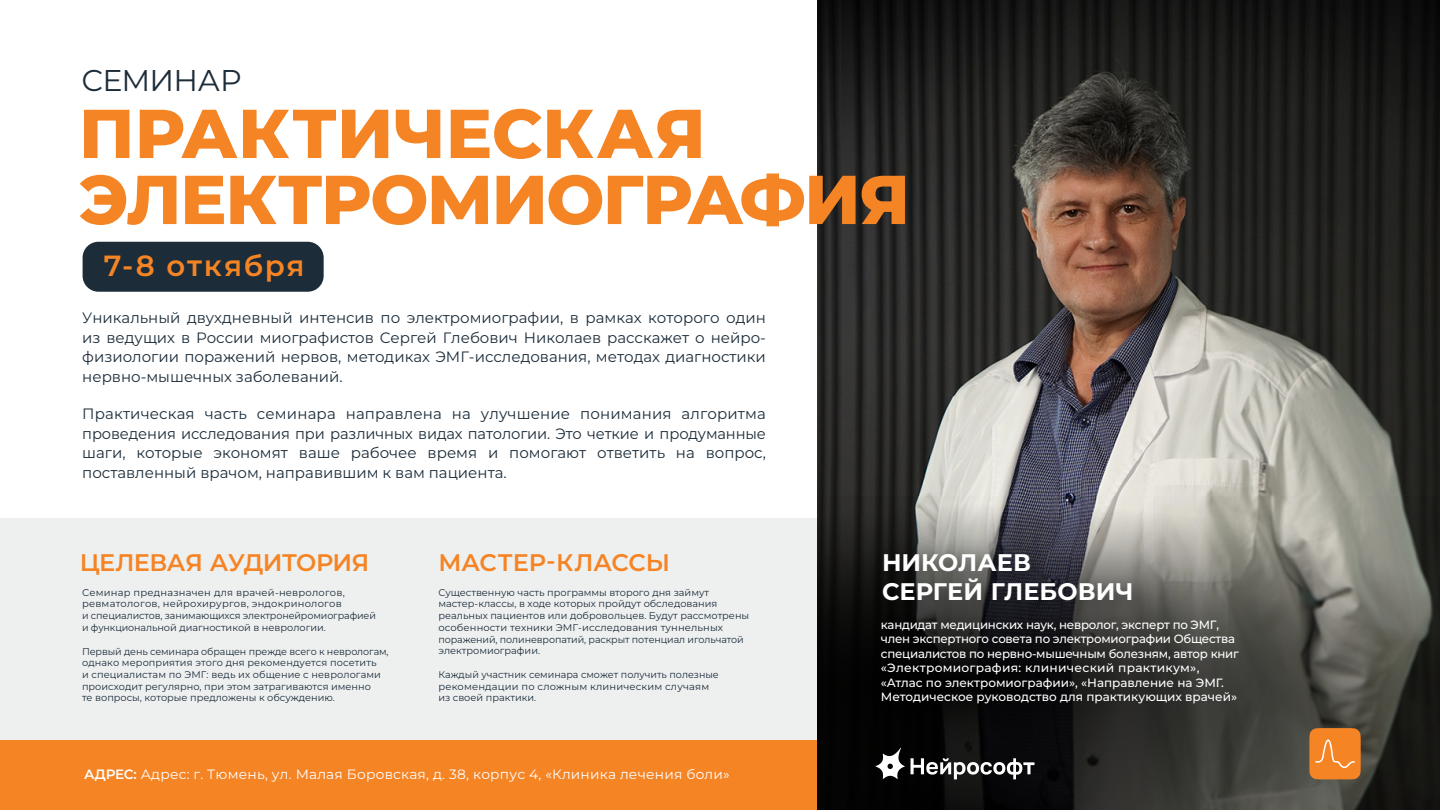
<style>
.page{position:relative;width:1440px;height:810px;background:#fff}
.page>*{position:absolute;margin:0;border:0;box-sizing:border-box;transform-origin:0 0}
.t1{font:800 69px/66px "Montserrat";letter-spacing:-.015em;color:#f58425}
.t2{font:30px "Montserrat";letter-spacing:-.02em;color:#1c2c39}
.t3{font:600 29.17px "Montserrat";letter-spacing:.055em;color:#f58425}
.t4{font:700 24px/28.8px "Montserrat";color:#fff}
.t5{font:600 24px "Montserrat";letter-spacing:-.02em;color:#f58425}
.t6{font:600 24px "Montserrat";color:#f58425}
.t7{font:15px/19.5px "Montserrat";color:#1c2c39;text-align:justify}
.t8{font:13.5px "Montserrat";letter-spacing:.015em;color:#fff}
.t9{font:500 12px/14.4px "Montserrat";letter-spacing:-.02em;color:#fff}
.t10{font:9.75px/11.7px "Montserrat";color:#1c2c39}
.s1{font-weight:600}
</style>
<div class="page">
<div style="left:0;top:519px;width:817px;height:291px;background:#eef0f0"></div>
<div style="left:0;top:741px;width:817px;height:69px;background:#f58425"></div>
<img style="left:817px;top:0;width:623px;height:497px">
<svg style="left:817px;top:497px;width:623px;height:313px;background:#403f3c"></svg>
<svg style="left:1309px;top:728px;width:52px;height:51px;background:#ef872f"></svg>
<img style="left:864px;top:533px;width:305px;height:101px">
<svg style="left:876px;top:748px;width:29px;height:31px"></svg>
<svg style="left:911px;top:758px;width:124px;height:21px"></svg>
<div style="left:83px;top:242px;width:241px;height:50px;background:#1c2c39;border-radius:16px"></div>
<h2 class="t2" style="left:81px;top:60px;width:161px">СЕМИНАР</h2>
<h1 class="t1" style="left:79px;top:99px;width:833px">ПРАКТИЧЕСКАЯ<br>ЭЛЕКТРОМИОГРАФИЯ</h1>
<h3 class="t3" style="left:104px;top:246px;width:202px">7-8 откября</h3>
<p class="t7" style="left:82px;top:308px;width:685px">Уникальный двухдневный интенсив по электромиографии, в рамках которого один из ведущих в России миографистов Сергей Глебович Николаев расскажет о нейро&shy;физиологии поражений нервов, методиках ЭМГ-исследования, методах диагностики нервно-мышечных заболеваний.</p>
<p class="t7" style="left:82px;top:404px;width:685px">Практическая часть семинара направлена на улучшение понимания алгоритма проведения исследования при различных видах патологии. Это четкие и продуманные шаги, которые экономят ваше рабочее время и помогают ответить на вопрос, поставленный врачом, направившим к вам пациента.</p>
<h3 class="t5" style="left:80px;top:547px;width:291px">ЦЕЛЕВАЯ АУДИТОРИЯ</h3>
<h3 class="t6" style="left:438px;top:547px;width:233px">МАСТЕР-КЛАССЫ</h3>
<p class="t10" style="left:82px;top:586px;width:295px">Семинар предназначен для врачей-неврологов, ревматологов, нейрохирургов, эндокринологов<br>и специалистов, занимающихся электронейромиографией и функциональной диагностикой в неврологии.</p>
<p class="t10" style="left:82px;top:645px;width:308px">Первый день семинара обращен прежде всего к неврологам, однако мероприятия этого дня рекомендуется посетить<br>и специалистам по ЭМГ: ведь их общение с неврологами происходит регулярно, при этом затрагиваются именно<br>те вопросы, которые предложены к обсуждению.</p>
<p class="t10" style="left:438px;top:586px;width:312px">Существенную часть программы второго дня займут мастер-классы, в ходе которых пройдут обследования реальных пациентов или добровольцев. Будут рассмотрены особенности техники ЭМГ-исследования туннельных поражений, полиневропатий, раскрыт потенциал игольчатой электромиографии.</p>
<p class="t10" style="left:438px;top:668px;width:282px">Каждый участник семинара сможет получить полезные рекомендации по сложным клиническим случаям из своей практики.</p>
<h3 class="t8" style="left:84px;top:766px;width:647px"><span class="s1">АДРЕС:</span> Адрес: г. Тюмень, ул. Малая Боровская, д. 38, корпус 4, «Клиника лечения боли»</h3>
<h3 class="t4" style="left:882px;top:548px;width:253px">НИКОЛАЕВ<br>СЕРГЕЙ ГЛЕБОВИЧ</h3>
<p class="t9" style="left:881px;top:617px;width:360px">кандидат медицинских наук, невролог, эксперт по ЭМГ, член экспертного совета по электромиографии Общества специалистов по нервно-мышечным болезням, автор книг «Электромиография: клинический практикум», «Атлас по электромиографии», «Направление на ЭМГ.<br>Методическое руководство для практикующих врачей»</p>
</div>
